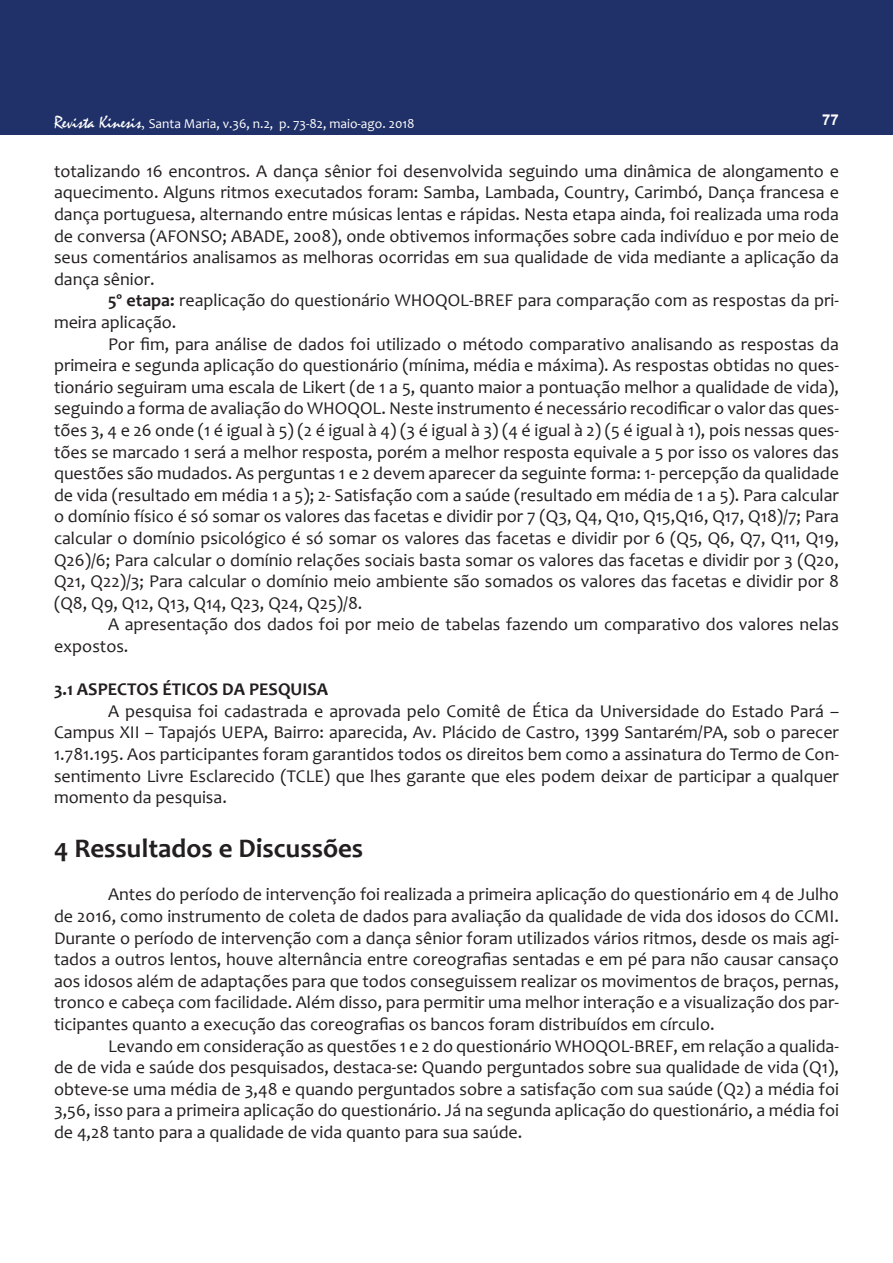
<style>
.page{position:relative;width:893px;height:1263px;background:#fff}
.page>*{position:absolute;margin:0;border:0;box-sizing:border-box;transform-origin:0 0}
.texto_corrido{font:700 27px "Candara";color:#231f20}
.texto_corrido-2{font:18px/21.6px "Candara";color:#231f20;text-align:justify}
.texto_corrido-3{font:700 18px "Candara";color:#231f20}
.t1{font:700 15px "Arial";color:#fff}
.t2{font:13.5px "Candara";color:#fff}
.s1{font-family:"Mistral";font-size:18px}
.s2{font-family:"Minion Pro";font-size:16.5px}
.s3{font-weight:700}
</style>
<div class="page">
<div style="left:0;top:0;width:893px;height:135px;background:#203068"></div>
<p class="t2" style="left:54px;top:115px;width:362px"><span class="s1">Revista Kinesis</span><span class="s2">,</span> Santa Maria, v.36, n.2, p. 73-82, maio-ago. 2018</p>
<p class="t1" style="left:822px;top:110px;width:18px">77</p>
<p class="texto_corrido-2" style="left:54px;top:160px;width:786px">totalizando 16 encontros. A dança sênior foi desenvolvida seguindo uma dinâmica de alongamento e aquecimento. Alguns ritmos executados foram: Samba, Lambada, Country, Carimbó, Dança francesa e dança portuguesa, alternando entre músicas lentas e rápidas. Nesta etapa ainda, foi realizada uma roda de conversa (AFONSO; ABADE, 2008), onde obtivemos informações sobre cada indivíduo e por meio de seus comentários analisamos as melhoras ocorridas em sua qualidade de vida mediante a aplicação da dança sênior.</p>
<p class="texto_corrido-2" style="left:54px;top:290px;width:786px;text-indent:54px"><span class="s3">5º etapa:</span> reaplicação do questionário WHOQOL-BREF para comparação com as respostas da pri&shy;meira aplicação.</p>
<p class="texto_corrido-2" style="left:54px;top:333px;width:786px;text-indent:54px">Por fim, para análise de dados foi utilizado o método comparativo analisando as respostas da primeira e segunda aplicação do questionário (mínima, média e máxima). As respostas obtidas no ques&shy;tionário seguiram uma escala de Likert (de 1 a 5, quanto maior a pontuação melhor a qualidade de vida), seguindo a forma de avaliação do WHOQOL. Neste instrumento é necessário recodificar o valor das ques&shy;tões 3, 4 e 26 onde (1 é igual à 5) (2 é igual à 4) (3 é igual à 3) (4 é igual à 2) (5 é igual à 1), pois nessas ques&shy;tões se marcado 1 será a melhor resposta, porém a melhor resposta equivale a 5 por isso os valores das questões são mudados. As perguntas 1 e 2 devem aparecer da seguinte forma: 1- percepção da qualidade de vida (resultado em média 1 a 5); 2- Satisfação com a saúde (resultado em média de 1 a 5). Para calcular o domínio físico é só somar os valores das facetas e dividir por 7 (Q3, Q4, Q10, Q15,Q16, Q17, Q18)/7; Para calcular o domínio psicológico é só somar os valores das facetas e dividir por 6 (Q5, Q6, Q7, Q11, Q19, Q26)/6; Para calcular o domínio relações sociais basta somar os valores das facetas e dividir por 3 (Q20, Q21, Q22)/3; Para calcular o domínio meio ambiente são somados os valores das facetas e dividir por 8 (Q8, Q9, Q12, Q13, Q14, Q23, Q24, Q25)/8.</p>
<p class="texto_corrido-2" style="left:54px;top:614px;width:786px;text-indent:54px">A apresentação dos dados foi por meio de tabelas fazendo um comparativo dos valores nelas expostos.</p>
<p class="texto_corrido-3" style="left:54px;top:678px;width:276px">3.1 ASPECTOS ÉTICOS DA PESQUISA</p>
<p class="texto_corrido-2" style="left:54px;top:700px;width:786px;text-indent:54px">A pesquisa foi cadastrada e aprovada pelo Comitê de Ética da Universidade do Estado Pará – Campus XII – Tapajós UEPA, Bairro: aparecida, Av. Plácido de Castro, 1399 Santarém/PA, sob o parecer 1.781.195. Aos participantes foram garantidos todos os direitos bem como a assinatura do Termo de Con&shy;sentimento Livre Esclarecido (TCLE) que lhes garante que eles podem deixar de participar a qualquer momento da pesquisa.</p>
<p class="texto_corrido" style="left:54px;top:831px;width:311px">4 Ressultados e Discussões</p>
<p class="texto_corrido-2" style="left:54px;top:884px;width:786px;text-indent:54px">Antes do período de intervenção foi realizada a primeira aplicação do questionário em 4 de Julho de 2016, como instrumento de coleta de dados para avaliação da qualidade de vida dos idosos do CCMI.<br>Durante o período de intervenção com a dança sênior foram utilizados vários ritmos, desde os mais agi&shy;tados a outros lentos, houve alternância entre coreografias sentadas e em pé para não causar cansaço aos idosos além de adaptações para que todos conseguissem realizar os movimentos de braços, pernas, tronco e cabeça com facilidade. Além disso, para permitir uma melhor interação e a visualização dos par&shy;ticipantes quanto a execução das coreografias os bancos foram distribuídos em círculo.</p>
<p class="texto_corrido-2" style="left:54px;top:1035px;width:786px;text-indent:54px">Levando em consideração as questões 1 e 2 do questionário WHOQOL-BREF, em relação a qualida&shy;de de vida e saúde dos pesquisados, destaca-se: Quando perguntados sobre sua qualidade de vida (Q1), obteve-se uma média de 3,48 e quando perguntados sobre a satisfação com sua saúde (Q2) a média foi 3,56, isso para a primeira aplicação do questionário. Já na segunda aplicação do questionário, a média foi de 4,28 tanto para a qualidade de vida quanto para sua saúde.</p>
</div>
